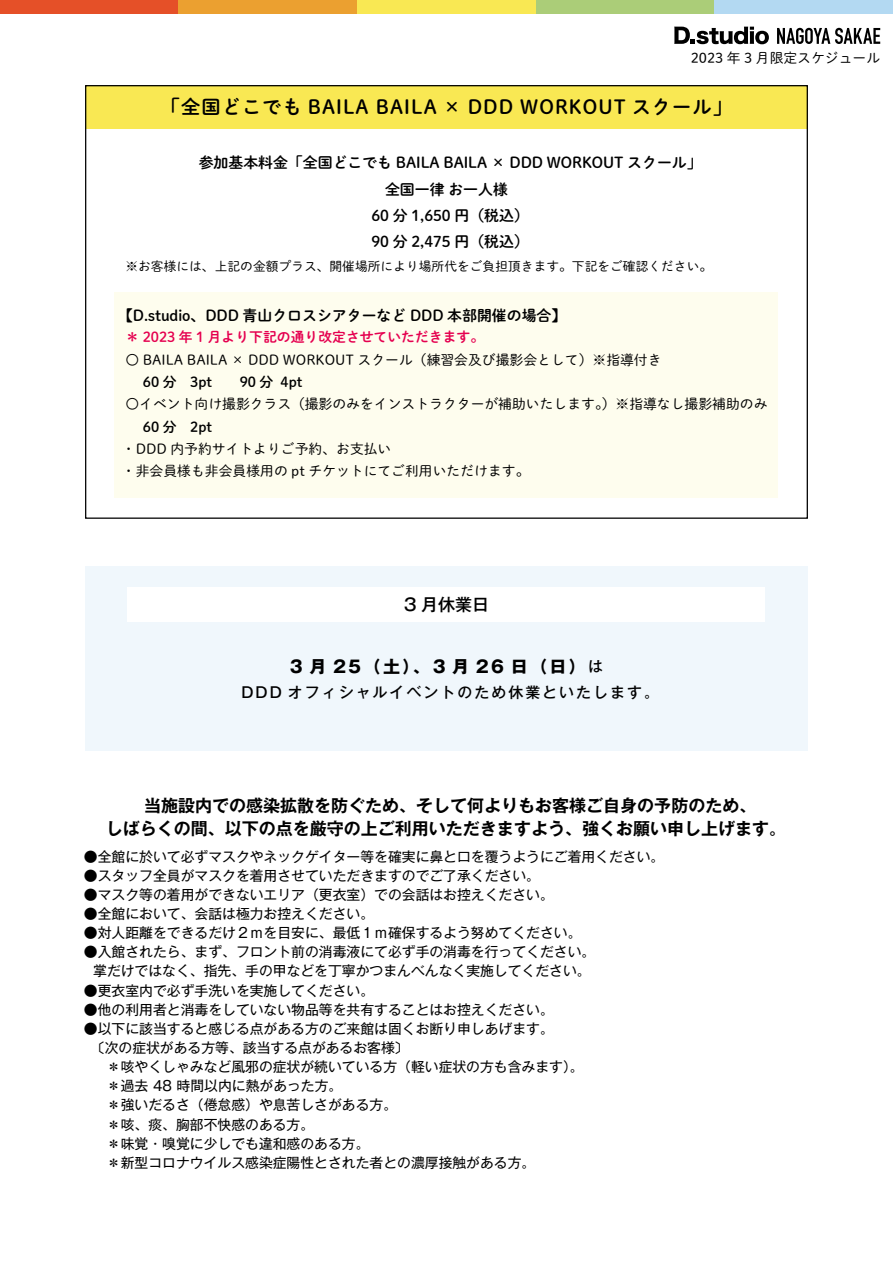
<style>
.page{position:relative;width:893px;height:1263px;background:#fff}
.page>*{position:absolute;margin:0;border:0;box-sizing:border-box;transform-origin:0 0}
.t1{font:19.2px "DNP Shuei M Go Std B";letter-spacing:.06em;color:#000}
.t2{font:700 16.95px/22.4px "Gothic MB101 Pr 6 De";color:#000;text-align:center}
.t3{font:700 16.95px "Gothic MB101 Pr 6";color:#000}
.t4{font:500 16.95px "Gothic MB101 Pr 6";color:#000}
.t5{font:14.85px/26.1px "DNP Shuei M Go Std B";color:#000;text-align:center}
.t6{font:500 14.85px "Gothic MB101 Pr 6";letter-spacing:.14em;color:#000}
.t7{font:13.8px/19.2px "Gothic MB101 Pr 6";color:#000}
.t8{font:13.8px/22.4px "DNP Shuei M Go Std L";color:#000}
.t9{font:13.8px "DNP Shuei M Go Std B";color:#e5004f}
.t10{font:13.8px "DNP Shuei M Go Std B";color:#000}
.t11{font:12.75px "DNP Shuei M Go Std L";color:#000}
.s1{font-family:"DNP Shuei M Go Std L"}
</style>
<div class="page">
<div style="left:0;top:0;width:179px;height:14px;background:#e55028"></div>
<div style="left:179px;top:0;width:178px;height:14px;background:#eba030"></div>
<div style="left:357px;top:0;width:179px;height:14px;background:#f9e853"></div>
<div style="left:536px;top:0;width:178px;height:14px;background:#abcd78"></div>
<div style="left:714px;top:0;width:179px;height:14px;background:#b3d9f2"></div>
<svg style="left:674px;top:27px;width:95px;height:17px"></svg>
<svg style="left:777px;top:28px;width:103px;height:16px"></svg>
<div style="left:85px;top:85px;width:723px;height:44px;background:#f9e853"></div>
<div style="left:115px;top:292px;width:663px;height:205px;background:#fefdee"></div>
<div style="left:85px;top:566px;width:723px;height:184px;background:#f0f7fc"></div>
<div style="left:128px;top:587px;width:637px;height:34px;background:#fff"></div>
<p class="t8" style="left:691px;top:46px;width:191px">2023 年 3 月限定スケジュール</p>
<h1 class="t1" style="left:161px;top:93px;width:572px">「全国どこでも BAILA BAILA × DDD WORKOUT スクール「</h1>
<p class="t5" style="left:199px;top:149px;width:504px">参加基本料金「全国どこでも BAILA BAILA × DDD WORKOUT スクール「全国一律お一人様<br>60 分 1,650 円（税込(<br>90 分 2,475 円（税込(</p>
<p class="t11" style="left:125px;top:257px;width:588px">※お客様には、上記の金額プラス、開催場所により場所代をご負担頂きます。下記をご確認ください。</p>
<p class="t5" style="left:205px;top:302px;width:362px">DDD 青山クロスシアターなど DDD 本部開催の場合【</p>
<p class="t5" style="left:118px;top:302px;width:81px">【D.studio､</p>
<p class="t9" style="left:125px;top:327px;width:360px">＊ 2023 年 1 月より下記の通り改定させていただきます。</p>
<p class="t8" style="left:125px;top:348px;width:538px">〇 BAILA BAILA × DDD WORKOUT スクール（練習会及び撮影会として）※指導付き</p>
<p class="t10" style="left:281px;top:372px;width:23px">4pt</p>
<p class="t10" style="left:125px;top:372px;width:149px"><span class="s1">　</span> 60 分　3pt　　90 分</p>
<p class="t8" style="left:125px;top:393px;width:644px">〇イベント向け撮影クラス（撮影のみをインストラクターが補助いたします。） ※指導なし撮影補助のみ</p>
<p class="t10" style="left:125px;top:416px;width:88px"><span class="s1">　</span> 60 分　2pt</p>
<p class="t8" style="left:122px;top:437px;width:409px">・DDD 内予約サイトよりご予約、お支払い<br>・非会員様も非会員様用の pt チケットにてご利用いただけます。</p>
<p class="t4" style="left:404px;top:590px;width:87px">3 月休業日</p>
<p class="t3" style="left:290px;top:652px;width:298px">3 月 25（土）、3 月 26 日（日）</p>
<p class="t6" style="left:241px;top:680px;width:419px">DDD オフィシャルイベントのため休業といたします。</p>
<p class="t6" style="left:588px;top:654px;width:16px">は</p>
<p class="t2" style="left:106px;top:794px;width:682px">当施設内での感染拡散を防ぐため、そして何よりもお客様ご自身の予防のため、<br>しばらくの間、以下の点を厳守の上ご利用いただきますよう、強くお願い申し上げます。</p>
<p class="t7" style="left:84px;top:846px;width:582px">●全館に於いて必ずマスクやネックゲイター等を確実に鼻と口を覆うようにご着用ください。</p>
<p class="t7" style="left:84px;top:865px;width:458px">●スタッフ全員がマスクを着用させていただきますのでご了承ください。</p>
<p class="t7" style="left:84px;top:884px;width:471px">●マスク等の着用ができないエリア（更衣室）での会話はお控えください。</p>
<p class="t7" style="left:84px;top:903px;width:292px">●全館において、会話は極力お控えください。</p>
<p class="t7" style="left:84px;top:922px;width:499px">●対人距離をできるだけ２ｍを目安に、最低１ｍ確保するよう努めてください。</p>
<p class="t7" style="left:84px;top:941px;width:513px;text-align:center">●入館されたら、まず、フロント前の消毒液にて必ず手の消毒を行ってください。掌だけではなく、指先、手の甲などを丁寧かつまんべんなく実施してください。</p>
<p class="t7" style="left:84px;top:980px;width:292px">●更衣室内で必ず手洗いを実施してください。</p>
<p class="t7" style="left:84px;top:999px;width:471px">●他の利用者と消毒をしていない物品等を共有することはお控えください。</p>
<p class="t7" style="left:84px;top:1018px;width:471px">●以下に該当すると感じる点がある方のご来館は固くお断り申しあげます。　〔次の症状がある方等、該当する点があるお客様〔</p>
<p class="t7" style="left:107px;top:1056px;width:478px">＊咳やくしゃみなど風邪の症状が続いている方（軽い症状の方も含みます。(＊過去 48 時間以内に熱があった方。<br>＊強いだるさ（倦怠感）や息苦しさがある方。<br>＊咳、痰、胸部不快感のある方。<br>＊味覚・嗅覚に少しでも違和感のある方。<br>＊新型コロナウイルス感染症陽性とされた者との濃厚接触がある方。</p>
</div>
